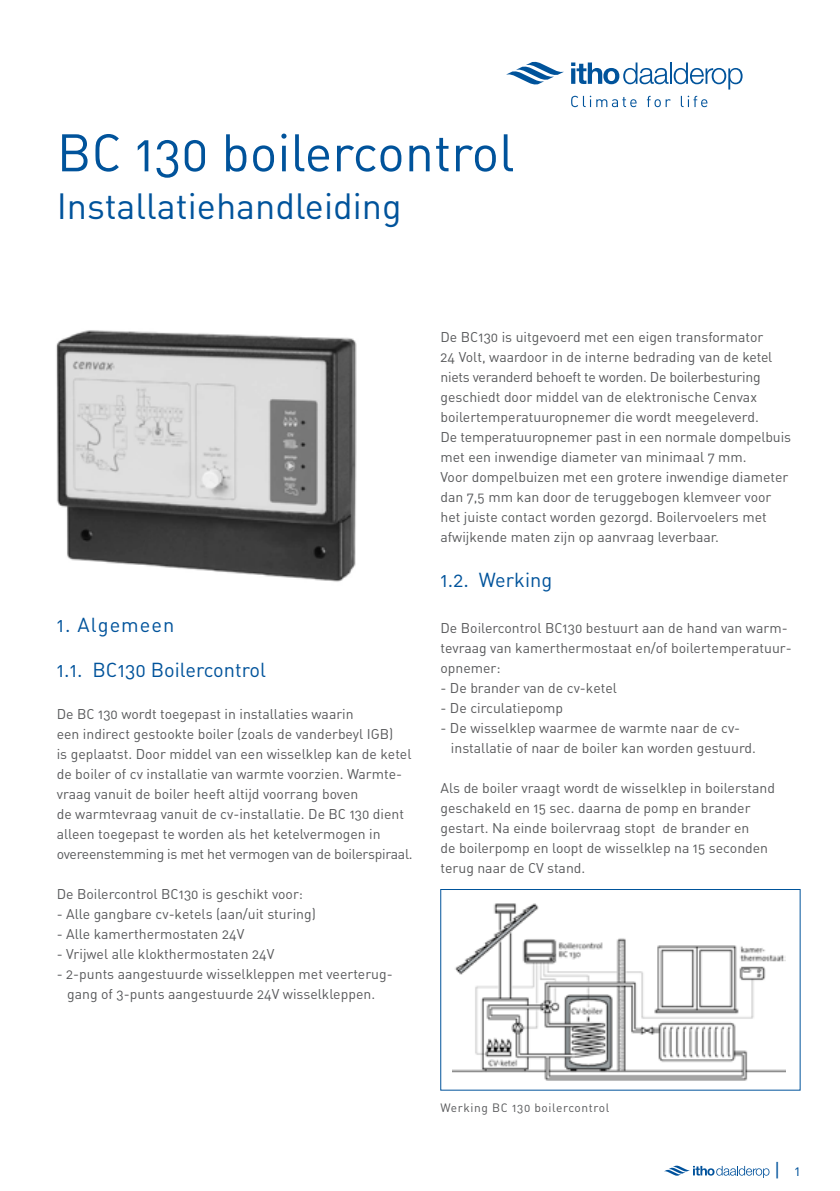
<style>
.page{position:relative;width:840px;height:1191px;background:#fff}
.page>*{position:absolute;margin:0;border:0;box-sizing:border-box;transform-origin:0 0}
.t1{font:52px "DIN Regular Alternate";color:#00539b}
.t2{font:36px "DIN Regular Alternate";color:#00539b}
.t3{font:20px "DIN Regular Alternate";color:#00539b}
.t4{font:20px "DIN Regular Alternate";letter-spacing:.05em;color:#00539b}
.t5{font:19.2px "DIN Regular Alternate";color:#00539b}
.t6{font:14px/20px "DIN Regular Alternate";color:#58595b}
.t7{font:12px "DIN Regular Alternate";letter-spacing:.05em;color:#58595b}
.s1{font-size:14.4px}
</style>
<div class="page">
<svg style="left:664px;top:1165px;width:105px;height:13px"></svg>
<svg style="left:571px;top:62px;width:171px;height:28px"></svg>
<svg style="left:571px;top:96px;width:65px;height:11px"></svg>
<svg style="left:646px;top:96px;width:24px;height:11px"></svg>
<svg style="left:680px;top:96px;width:27px;height:11px"></svg>
<svg style="left:506px;top:61px;width:58px;height:24px"></svg>
<img style="left:56px;top:330px;width:301px;height:252px">
<img style="left:452px;top:903px;width:332px;height:178px">
<div style="left:440px;top:889px;width:359px;height:201px;border:1px solid #00539b"></div>
<h1 class="t1" style="left:57px;top:120px;width:459px">BC 130 boilercontrol</h1>
<h2 class="t2" style="left:57px;top:184px;width:346px">Installatiehandleiding</h2>
<h3 class="t4" style="left:57px;top:612px;width:119px">1. Algemeen</h3>
<h3 class="t3" style="left:57px;top:657px;width:211px">1.1. BC130 Boilercontrol</h3>
<p class="t6" style="left:57px;top:703px;width:357px">De BC 130 wordt toegepast in installaties waarin<br>een indirect gestookte boiler (zoals de vanderbeyl IGB)<br>is geplaatst. Door middel van een wisselklep kan de ketel de boiler of cv installatie van warmte voorzien. Warmte&shy;vraag vanuit de boiler heeft altijd voorrang boven<br>de warmtevraag vanuit de cv-installatie. De BC 130 dient alleen toegepast te worden als het ketelvermogen in overeenstemming is met het vermogen van de boilerspiraal.</p>
<p class="t6" style="left:57px;top:883px;width:248px">De Boilercontrol BC130 is geschikt voor:</p>
<p class="t6" style="left:57px;top:903px;width:260px">- Alle gangbare cv-ketels (aan/uit sturing)</p>
<p class="t6" style="left:57px;top:923px;width:189px">- Alle kamerthermostaten 24V</p>
<p class="t6" style="left:57px;top:943px;width:219px">- Vrijwel alle klokthermostaten 24V</p>
<p class="t6" style="left:57px;top:963px;width:337px;text-align:center">- 2-punts aangestuurde wisselkleppen met veerterug&shy;gang of 3-punts aangestuurde 24V wisselkleppen.</p>
<p class="t6" style="left:440px;top:326px;width:352px">De BC130 is uitgevoerd met een eigen transformator<br>24 Volt, waardoor in de interne bedrading van de ketel niets veranderd behoeft te worden. De boilerbesturing geschiedt door middel van de elektronische Cenvax boilertemperatuuropnemer die wordt meegeleverd.<br>De temperatuuropnemer past in een normale dompelbuis met een inwendige diameter van minimaal 7 mm.<br>Voor dompelbuizen met een grotere inwendige diameter dan 7,5 mm kan door de teruggebogen klemveer voor het juiste contact worden gezorgd. Boilervoelers met afwijkende maten zijn op aanvraag leverbaar.</p>
<h3 class="t3" style="left:440px;top:567px;width:113px">1.2. Werking</h3>
<p class="t6" style="left:440px;top:617px;width:352px">De Boilercontrol BC130 bestuurt aan de hand van warm&shy;tevraag van kamerthermostaat en/of boilertemperatuur&shy;opnemer:</p>
<p class="t6" style="left:440px;top:677px;width:178px">- De brander van de cv-ketel</p>
<p class="t6" style="left:440px;top:697px;width:124px">- De circulatiepomp</p>
<p class="t6" style="left:450px;top:717px;width:306px;text-indent:-10px">- De wisselklep waarmee de warmte naar de cv&shy;installatie of naar de boiler kan worden gestuurd.</p>
<p class="t6" style="left:440px;top:777px;width:336px">Als de boiler vraagt wordt de wisselklep in boilerstand geschakeld en 15 sec. daarna de pomp en brander gestart. Na einde boilervraag stopt de brander en<br>de boilerpomp en loopt de wisselklep na 15 seconden terug naar de CV stand.</p>
<p class="t7" style="left:440px;top:1100px;width:170px">Werking BC 130 boilercontrol</p>
<h3 class="t5" style="left:773px;top:1158px;width:27px">| <span class="s1">1</span></h3>
</div>
